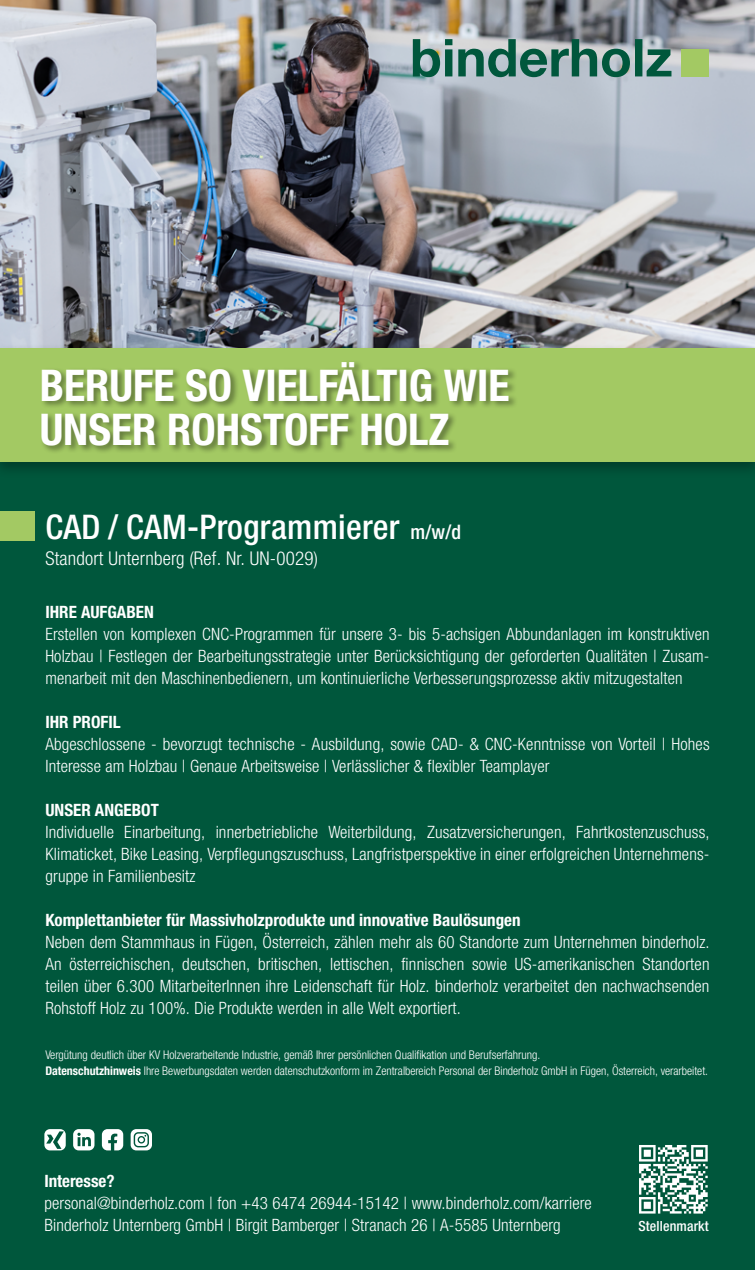
<style>
.page{position:relative;width:755px;height:1270px;background:#fff}
.page>*{position:absolute;margin:0;border:0;box-sizing:border-box;transform-origin:0 0}
.t1{font:43.8px/44px "Helvetica Neue LT 77 Bd Cn";color:#fff}
.t2{font:34px "Helvetica Neue LT 67 Md Cn";letter-spacing:.01em;color:#fff}
.t3{font:19px "Helvetica Neue LT 47 Lt Cn";letter-spacing:.01em;color:#fff}
.t4{font:17px/22px "Helvetica Neue LT 47 Lt Cn";letter-spacing:.01em;color:#fff;text-align:justify}
.t5{font:17px "Helvetica Neue LT 77 Bd Cn";color:#fff}
.t6{font:14px "Helvetica Neue LT 67 Md Cn";letter-spacing:.01em;color:#fff}
.t7{font:12px/16px "Helvetica Neue LT 47 Lt Cn";color:#fff}
.s1{font-size:20px}
.s2{font-family:"Helvetica Neue LT 77 Bd Cn"}
</style>
<div class="page">
<img style="left:0;top:0;width:754px;height:343px">
<div style="left:0;top:405px;width:754px;height:865px;background:#00573c"></div>
<div style="left:680px;top:49px;width:27px;height:27px;background:#a3c963"></div>
<svg style="left:412px;top:39px;width:259px;height:38px;background:#6b938b"></svg>
<svg style="left:639px;top:1145px;width:68px;height:69px"></svg>
<svg style="left:102px;top:1129px;width:21px;height:21px"></svg>
<svg style="left:44px;top:1129px;width:22px;height:21px"></svg>
<svg style="left:73px;top:1129px;width:21px;height:21px"></svg>
<svg style="left:130px;top:1129px;width:22px;height:21px"></svg>
<div style="left:0;top:511px;width:35px;height:29px;background:#a3c963"></div>
<div style="left:0;top:343px;width:754px;height:136px;background:#000;opacity:.3"></div>
<div style="left:0;top:349px;width:754px;height:113px;background:#a3c963"></div>
<div style="left:39px;top:360px;width:479px;height:94px;background:#000;opacity:.39"></div>
<h1 class="t1" style="left:40px;top:363px;width:471px">BERUFE SO VIELFÄLTIG WIE<br>UNSER ROHSTOFF HOLZ</h1>
<h2 class="t2" style="left:45px;top:506px;width:417px">CAD / CAM-Programmierer <span class="s1">m/w/d</span></h2>
<p class="t3" style="left:45px;top:547px;width:274px">Standort Unternberg (Ref. Nr. UN-0029)</p>
<p class="t5" style="left:45px;top:602px;width:110px">IHRE AUFGABEN</p>
<p class="t4" style="left:45px;top:623px;width:665px">Erstellen von komplexen CNC-Programmen für unsere 3- bis 5-achsigen Abbundanlagen im konstruktiven Holzbau | Festlegen der Bearbeitungsstrategie unter Berücksichtigung der geforderten Qualitäten | Zusam&shy;menarbeit mit den Maschinenbedienern, um kontinuierliche Verbesserungsprozesse aktiv mitzugestalten</p>
<p class="t5" style="left:45px;top:712px;width:77px">IHR PROFIL</p>
<p class="t4" style="left:45px;top:733px;width:665px">Abgeschlossene - bevorzugt technische - Ausbildung, sowie CAD- &amp; CNC-Kenntnisse von Vorteil | Hohes<br>Interesse am Holzbau | Genaue Arbeitsweise | Verlässlicher &amp; flexibler Teamplayer</p>
<p class="t5" style="left:45px;top:800px;width:115px">UNSER ANGEBOT</p>
<p class="t4" style="left:45px;top:821px;width:665px">Individuelle Einarbeitung, innerbetriebliche Weiterbildung, Zusatzversicherungen, Fahrtkostenzuschuss, Klimaticket, Bike Leasing, Verpflegungszuschuss, Langfristperspektive in einer erfolgreichen Unternehmens&shy;gruppe in Familienbesitz</p>
<p class="t5" style="left:45px;top:910px;width:476px">Komplettanbieter für Massivholzprodukte und innovative Baulösungen</p>
<p class="t4" style="left:45px;top:931px;width:665px">Neben dem Stammhaus in Fügen, Österreich, zählen mehr als 60 Standorte zum Unternehmen binderholz.<br>An österreichischen, deutschen, britischen, lettischen, finnischen sowie US-amerikanischen Standorten teilen über 6.300 MitarbeiterInnen ihre Leidenschaft für Holz. binderholz verarbeitet den nachwachsenden Rohstoff Holz zu 100%. Die Produkte werden in alle Welt exportiert.</p>
<p class="t7" style="left:45px;top:1047px;width:663px">Vergütung deutlich über KV Holzverarbeitende Industrie, gemäß Ihrer persönlichen Qualifikation und Berufserfahrung.<br><span class="s2">Datenschutzhinweis</span> Ihre Bewerbungsdaten werden datenschutzkonform im Zentralbereich Personal der Binderholz GmbH in Fügen, Österreich, verarbeitet.</p>
<p class="t5" style="left:44px;top:1170px;width:72px">Interesse?</p>
<p class="t4" style="left:44px;top:1191px;width:548px">personal@binderholz.com | fon +43 6474 26944-15142 | www.binderholz.com/karriere<br>Binderholz Unternberg GmbH | Birgit Bamberger | Stranach 26 | A-5585 Unternberg</p>
<p class="t6" style="left:638px;top:1217px;width:72px">Stellenmarkt</p>
</div>
